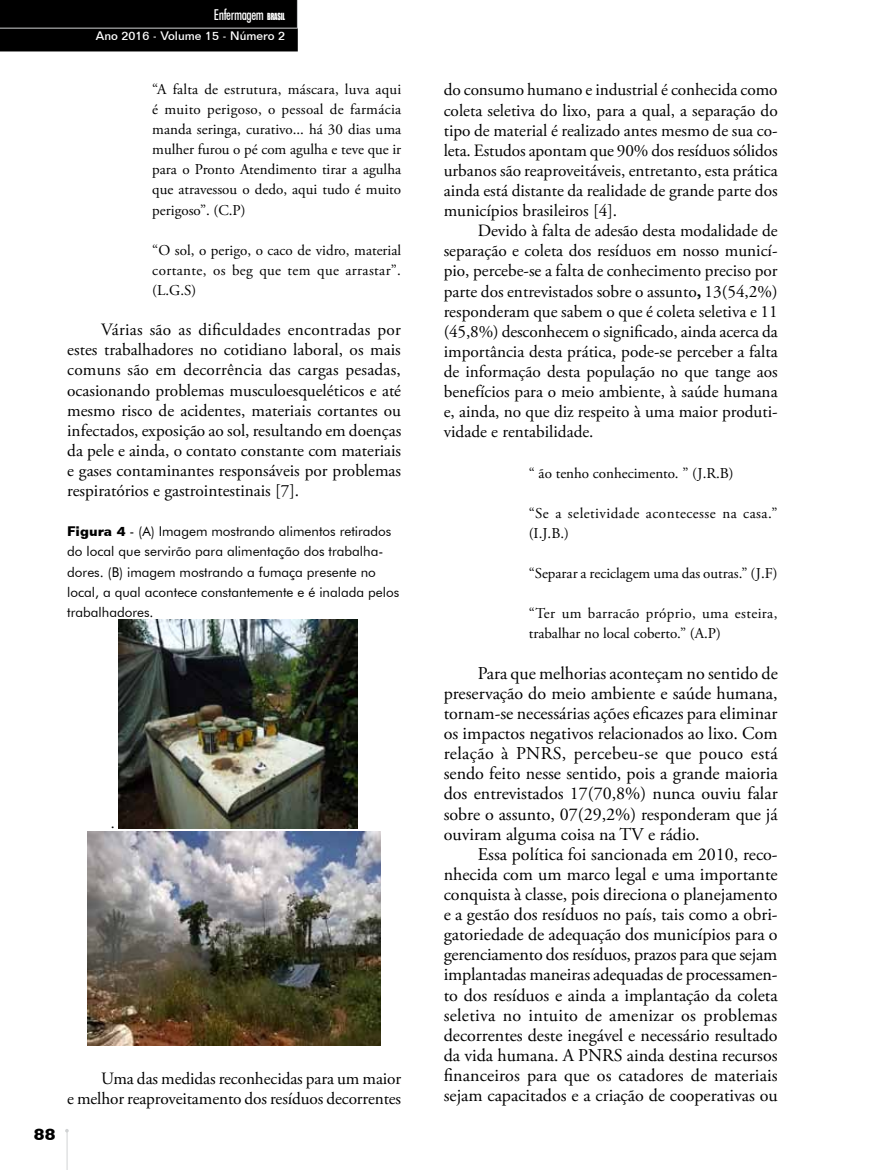
<style>
.page{position:relative;width:872px;height:1170px;background:#fff}
.page>*{position:absolute;margin:0;border:0;box-sizing:border-box;transform-origin:0 0}
.t1{font:18px/20.1px "Adobe Garamond Pro";color:#000;text-align:justify}
.t2{font:17.25px/20.1px "Adobe Garamond Pro";color:#000;text-align:justify}
.t3{font:700 16.5px "Folio BT";color:#000}
.t4{font:15.75px "Adobe Garamond Pro";color:#000}
.t5{font:15px/20.1px "Adobe Garamond Pro";color:#000;text-align:justify}
.t6{font:15px/20.1px "Adobe Garamond Pro";letter-spacing:.025em;color:#000}
.t7{font:15px/20.1px "Adobe Garamond Pro";letter-spacing:.03em;color:#000}
.t8{font:500 condensed 15px "Futura BT";letter-spacing:-.03em;color:#fff;scale:.9 1}
.t9{font:13.5px/20.1px "Futura BT";color:#000}
.t10{font:500 12px "Folio BT";color:#fff}
.s1{font-family:"Impact";font-weight:400;font-stretch:normal;font-size:9px}
.s2{font-family:"Folio BT";font-weight:700}
.s3{font-weight:700}
</style>
<div class="page">
<hr style="left:67px;top:1132px;width:1px;height:37px;background:#d1d3d4">
<div style="left:0;top:0;width:298px;height:51px;background:#000"></div>
<hr style="left:0;top:28px;width:298px;height:1px;background:#d1d3d4">
<img style="left:119px;top:620px;width:238px;height:208px">
<img style="left:88px;top:831px;width:292px;height:213px">
<p class="t8" style="left:214px;top:6px;width:80px">Enfermagem <span class="s1">BRASIL</span></p>
<p class="t10" style="left:96px;top:28px;width:190px">Ano 2016 - Volume 15 - Número 2</p>
<p class="t5" style="left:152px;top:79px;width:250px">“A falta de estrutura, máscara, luva aqui é muito perigoso, o pessoal de farmácia manda seringa, curativo... há 30 dias uma mulher furou o pé com agulha e teve que ir para o Pronto Atendimento tirar a agulha que atravessou o dedo, aqui tudo é muito perigoso”. (C.P)</p>
<p class="t5" style="left:152px;top:240px;width:250px">“O sol, o perigo, o caco de vidro, material cortante, os beg que tem que arrastar”. (L.G.S)</p>
<p class="t2" style="left:67px;top:320px;width:336px;text-indent:34px">Várias são as dificuldades encontradas por estes trabalhadores no cotidiano laboral, os mais comuns são em decorrência das cargas pesadas, ocasionando problemas musculoesqueléticos e até mesmo risco de acidentes, materiais cortantes ou infectados, exposição ao sol, resultando em doenças da pele e ainda, o contato constante com materiais e gases contaminantes responsáveis por problemas respiratórios e gastrointestinais [7].</p>
<p class="t9" style="left:67px;top:521px;width:333px"><span class="s2">Figura 4</span> - (A) Imagem mostrando alimentos retirados do local que servirão para alimentação dos trabalha&shy;dores. (B) imagem mostrando a fumaça presente no local, a qual acontece constantemente e é inalada pelos trabalhadores.</p>
<p class="t4" style="left:111px;top:813px;width:5px">.</p>
<p class="t3" style="left:34px;top:1123px;width:23px">88</p>
<p class="t2" style="left:67px;top:1068px;width:335px;text-align:right">Uma das medidas reconhecidas para um maior<br>e melhor reaproveitamento dos resíduos decorrentes</p>
<p class="t2" style="left:444px;top:80px;width:336px">do consumo humano e industrial é conhecida como coleta seletiva do lixo, para a qual, a separação do tipo de material é realizado antes mesmo de sua co&shy;leta. Estudos apontam que 90% dos resíduos sólidos urbanos são reaproveitáveis, entretanto, esta prática ainda está distante da realidade de grande parte dos municípios brasileiros [4].</p>
<p class="t2" style="left:444px;top:221px;width:335px;text-indent:34px">Devido à falta de adesão desta modalidade de separação e coleta dos resíduos em nosso municí&shy;pio, percebe-se a falta de conhecimento preciso por parte dos entrevistados sobre o assunto<span class="s3">,</span> 13(54,2%) responderam que sabem o que é coleta seletiva e 11 (45,8%) desconhecem o significado, ainda acerca da importância desta prática, pode-se perceber a falta de informação desta população no que tange aos benefícios para o meio ambiente, à saúde humana e, ainda, no que diz respeito à uma maior produti&shy;vidade e rentabilidade.</p>
<p class="t5" style="left:529px;top:463px;width:206px">“ ão tenho conhecimento. ” (J.R.B)</p>
<p class="t7" style="left:529px;top:503px;width:250px">“Se a seletividade acontecesse na casa.” (I.J.B.)</p>
<p class="t5" style="left:529px;top:564px;width:250px">“Separar a reciclagem uma das outras.” (J.F)</p>
<p class="t6" style="left:529px;top:604px;width:250px">“Ter um barracão próprio, uma esteira, trabalhar no local coberto.” (A.P)</p>
<p class="t1" style="left:444px;top:663px;width:336px;text-indent:34px">Para que melhorias aconteçam no sentido de preservação do meio ambiente e saúde humana, tornam-se necessárias ações eficazes para eliminar os impactos negativos relacionados ao lixo. Com relação à PNRS, percebeu-se que pouco está sendo feito nesse sentido, pois a grande maioria dos entrevistados 17(70,8%) nunca ouviu falar sobre o assunto, 07(29,2%) responderam que já ouviram alguma coisa na TV e rádio.</p>
<p class="t1" style="left:444px;top:844px;width:335px;text-indent:34px">Essa política foi sancionada em 2010, reco&shy;nhecida com um marco legal e uma importante conquista à classe, pois direciona o planejamento e a gestão dos resíduos no país, tais como a obri&shy;gatoriedade de adequação dos municípios para o gerenciamento dos resíduos, prazos para que sejam implantadas maneiras adequadas de processamen&shy;to dos resíduos e ainda a implantação da coleta seletiva no intuito de amenizar os problemas decorrentes deste inegável e necessário resultado da vida humana. A PNRS ainda destina recursos financeiros para que os catadores de materiais sejam capacitados e a criação de cooperativas ou</p>
</div>
